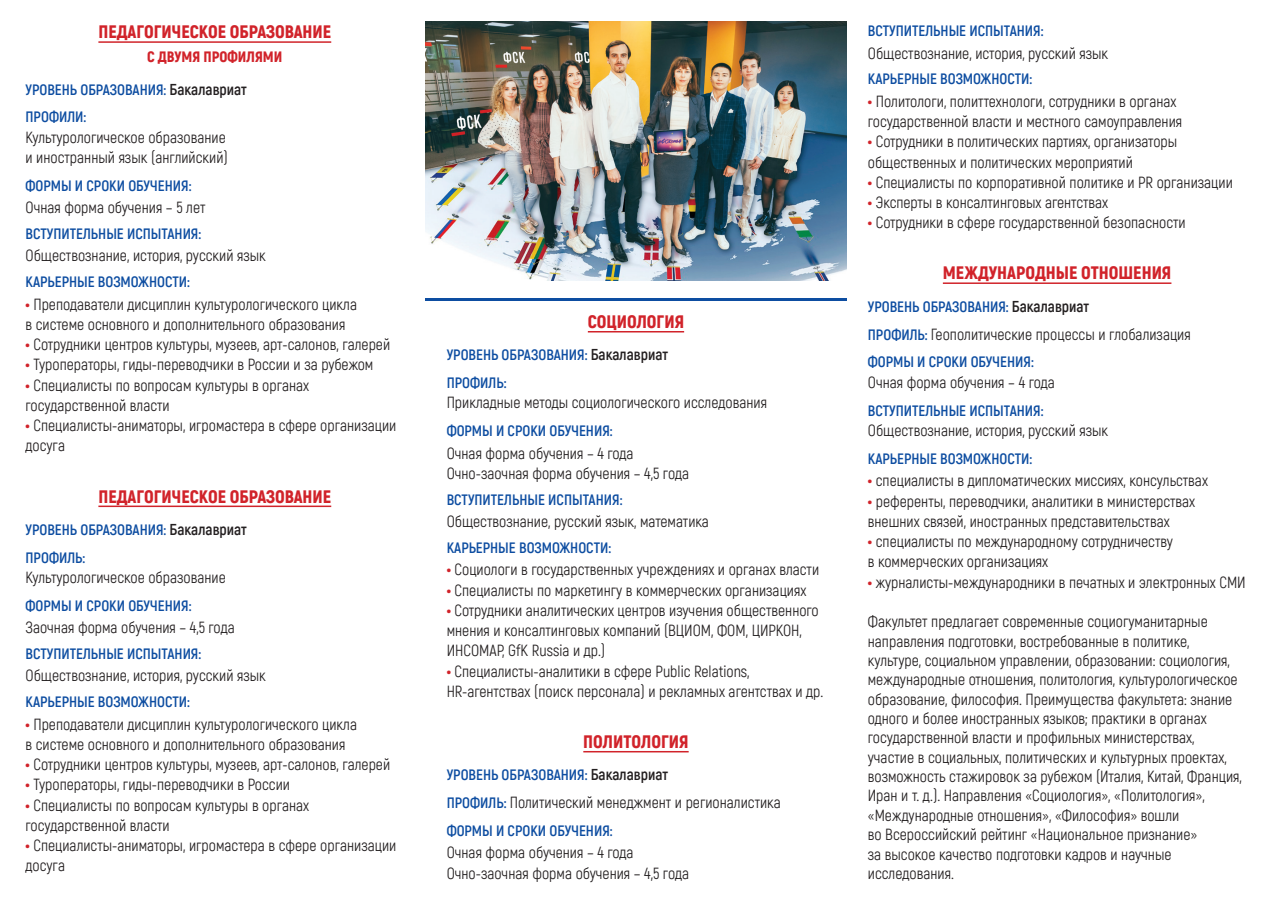
<style>
.page{position:relative;width:1272px;height:902px;background:#fff}
.page>*{position:absolute;margin:0;border:0;box-sizing:border-box;transform-origin:0 0}
.t1{font:900 18px "Akrobat";color:#d1232a}
.t2{font:15.75px/20.2px "Akrobat";color:#231f20}
.t3{font:700 15px/27.9px "Akrobat";color:#0d4da1}
.s1{font-weight:900;color:#d1232a}
.s2{font-size:15.75px;color:#231f20}
.s3{font-weight:900;font-size:18px;color:#d1232a}
.s4{font-weight:700;font-size:15px;color:#0d4da1}
</style>
<div class="page">
<hr style="left:942px;top:282px;width:229px;height:2px;background:#d1232a">
<hr style="left:98px;top:41px;width:233px;height:2px;background:#d1232a">
<hr style="left:98px;top:505px;width:233px;height:2px;background:#d1232a">
<hr style="left:588px;top:331px;width:96px;height:1px;background:#d1232a">
<hr style="left:583px;top:750px;width:105px;height:2px;background:#d1232a">
<img style="left:425px;top:21px;width:421px;height:260px">
<hr style="left:425px;top:298px;width:421px;height:2px;background:#0d4da1">
<p class="t1" style="left:98px;top:20px;width:234px">ПЕДАГОГИЧЕСКОЕ ОБРАЗОВАНИЕ</p>
<p class="t3" style="left:26px;top:41px;width:258px;line-height:32.1px;text-indent:122px"><span class="s1">С ДВУМЯ ПРОФИЛЯМИ<br></span>УРОВЕНЬ ОБРАЗОВАНИЯ: <span class="s2">Бакалавриат</span></p>
<p class="t3" style="left:26px;top:103px;width:62px">ПРОФИЛИ:</p>
<p class="t2" style="left:26px;top:127px;width:204px">Культурологическое образование и иностранный язык (английский)</p>
<p class="t3" style="left:26px;top:172px;width:167px">ФОРМЫ И СРОКИ ОБУЧЕНИЯ:</p>
<p class="t2" style="left:26px;top:198px;width:181px">Очная форма обучения – 5 лет</p>
<p class="t3" style="left:26px;top:220px;width:177px">ВСТУПИТЕЛЬНЫЕ ИСПЫТАНИЯ:</p>
<p class="t2" style="left:26px;top:246px;width:242px">Обществознание, история, русский язык</p>
<p class="t3" style="left:26px;top:268px;width:166px">КАРЬЕРНЫЕ ВОЗМОЖНОСТИ:</p>
<p class="t2" style="left:26px;top:294px;width:333px"><span class="s3">•</span> Преподаватели дисциплин культурологического цикла в системе основного и дополнительного образования</p>
<p class="t2" style="left:26px;top:334px;width:366px"><span class="s3">•</span> Сотрудники центров культуры, музеев, арт-салонов, галерей</p>
<p class="t2" style="left:26px;top:355px;width:349px"><span class="s3">•</span> Туроператоры, гиды-переводчики в России и за рубежом</p>
<p class="t2" style="left:26px;top:375px;width:285px"><span class="s3">•</span> Специалисты по вопросам культуры в органах государственной власти</p>
<p class="t2" style="left:26px;top:415px;width:372px"><span class="s3">•</span> Специалисты-аниматоры, игромастера в сфере организации досуга</p>
<p class="t1" style="left:98px;top:484px;width:234px">ПЕДАГОГИЧЕСКОЕ ОБРАЗОВАНИЕ</p>
<p class="t3" style="left:26px;top:515px;width:223px">УРОВЕНЬ ОБРАЗОВАНИЯ: <span class="s2">Бакалавриат<br></span>ПРОФИЛЬ:</p>
<p class="t2" style="left:26px;top:567px;width:202px">Культурологическое образование</p>
<p class="t3" style="left:26px;top:591px;width:167px">ФОРМЫ И СРОКИ ОБУЧЕНИЯ:</p>
<p class="t2" style="left:26px;top:617px;width:211px">Заочная форма обучения – 4,5 года</p>
<p class="t3" style="left:26px;top:639px;width:177px">ВСТУПИТЕЛЬНЫЕ ИСПЫТАНИЯ:</p>
<p class="t2" style="left:26px;top:665px;width:242px">Обществознание, история, русский язык</p>
<p class="t3" style="left:26px;top:688px;width:166px">КАРЬЕРНЫЕ ВОЗМОЖНОСТИ:</p>
<p class="t2" style="left:26px;top:714px;width:333px"><span class="s3">•</span> Преподаватели дисциплин культурологического цикла в системе основного и дополнительного образования</p>
<p class="t2" style="left:26px;top:754px;width:366px"><span class="s3">•</span> Сотрудники центров культуры, музеев, арт-салонов, галерей</p>
<p class="t2" style="left:26px;top:774px;width:266px"><span class="s3">•</span> Туроператоры, гиды-переводчики в России</p>
<p class="t2" style="left:26px;top:795px;width:285px"><span class="s3">•</span> Специалисты по вопросам культуры в органах государственной власти</p>
<p class="t2" style="left:26px;top:835px;width:372px"><span class="s3">•</span> Специалисты-аниматоры, игромастера в сфере организации досуга</p>
<p class="t1" style="left:588px;top:310px;width:98px">СОЦИОЛОГИЯ</p>
<p class="t3" style="left:446px;top:341px;width:223px">УРОВЕНЬ ОБРАЗОВАНИЯ: <span class="s2">Бакалавриат<br></span>ПРОФИЛЬ:</p>
<p class="t2" style="left:446px;top:392px;width:322px">Прикладные методы социологического исследования</p>
<p class="t3" style="left:446px;top:417px;width:167px">ФОРМЫ И СРОКИ ОБУЧЕНИЯ:</p>
<p class="t2" style="left:446px;top:443px;width:244px">Очная форма обучения – 4 года<br>Очно-заочная форма обучения – 4,5 года</p>
<p class="t3" style="left:446px;top:485px;width:177px">ВСТУПИТЕЛЬНЫЕ ИСПЫТАНИЯ:</p>
<p class="t2" style="left:446px;top:511px;width:264px">Обществознание, русский язык, математика</p>
<p class="t3" style="left:446px;top:533px;width:166px">КАРЬЕРНЫЕ ВОЗМОЖНОСТИ:</p>
<p class="t2" style="left:446px;top:559px;width:374px"><span class="s3">•</span> Социологи в государственных учреждениях и органах власти</p>
<p class="t2" style="left:446px;top:580px;width:361px"><span class="s3">•</span> Специалисты по маркетингу в коммерческих организациях</p>
<p class="t2" style="left:446px;top:600px;width:373px"><span class="s3">•</span> Сотрудники аналитических центров изучения общественного мнения и консалтинговых компаний (ВЦИОМ, ФОМ, ЦИРКОН,<br>ИНСОМАР, GfK Russia и др.)</p>
<p class="t2" style="left:446px;top:661px;width:378px"><span class="s3">•</span> Специалисты-аналитики в сфере Public Relations,<br>HR-агентствах (поиск персонала) и рекламных агентствах и др.</p>
<p class="t1" style="left:583px;top:730px;width:107px">ПОЛИТОЛОГИЯ</p>
<p class="t3" style="left:446px;top:760px;width:223px">УРОВЕНЬ ОБРАЗОВАНИЯ: <span class="s2">Бакалавриат</span></p>
<p class="t2" style="left:446px;top:792px;width:335px"><span class="s4">ПРОФИЛЬ:</span> Политический менеджмент и регионалистика</p>
<p class="t3" style="left:446px;top:816px;width:167px">ФОРМЫ И СРОКИ ОБУЧЕНИЯ:</p>
<p class="t2" style="left:446px;top:842px;width:244px">Очная форма обучения – 4 года<br>Очно-заочная форма обучения – 4,5 года</p>
<p class="t3" style="left:867px;top:17px;width:177px">ВСТУПИТЕЛЬНЫЕ ИСПЫТАНИЯ:</p>
<p class="t2" style="left:867px;top:43px;width:242px">Обществознание, история, русский язык</p>
<p class="t3" style="left:867px;top:65px;width:166px">КАРЬЕРНЫЕ ВОЗМОЖНОСТИ:</p>
<p class="t2" style="left:867px;top:91px;width:316px"><span class="s3">•</span> Политологи, политтехнологи, сотрудники в органах государственной власти и местного самоуправления</p>
<p class="t2" style="left:867px;top:132px;width:311px"><span class="s3">•</span> Сотрудники в политических партиях, организаторы общественных и политических мероприятий</p>
<p class="t2" style="left:867px;top:172px;width:366px"><span class="s3">•</span> Специалисты по корпоративной политике и PR организации</p>
<p class="t2" style="left:867px;top:192px;width:242px"><span class="s3">•</span> Эксперты в консалтинговых агентствах</p>
<p class="t2" style="left:867px;top:213px;width:319px"><span class="s3">•</span> Сотрудники в сфере государственной безопасности</p>
<p class="t1" style="left:942px;top:261px;width:230px">МЕЖДУНАРОДНЫЕ ОТНОШЕНИЯ</p>
<p class="t3" style="left:867px;top:292px;width:223px">УРОВЕНЬ ОБРАЗОВАНИЯ: <span class="s2">Бакалавриат</span></p>
<p class="t2" style="left:867px;top:324px;width:324px"><span class="s4">ПРОФИЛЬ:</span> Геополитические процессы и глобализация</p>
<p class="t3" style="left:867px;top:348px;width:167px">ФОРМЫ И СРОКИ ОБУЧЕНИЯ:</p>
<p class="t2" style="left:867px;top:372px;width:188px">Очная форма обучения – 4 года</p>
<p class="t3" style="left:867px;top:396px;width:177px">ВСТУПИТЕЛЬНЫЕ ИСПЫТАНИЯ:</p>
<p class="t2" style="left:867px;top:420px;width:242px">Обществознание, история, русский язык</p>
<p class="t3" style="left:867px;top:444px;width:166px">КАРЬЕРНЫЕ ВОЗМОЖНОСТИ:</p>
<p class="t2" style="left:867px;top:470px;width:341px"><span class="s3">•</span> специалисты в дипломатических миссиях, консульствах</p>
<p class="t2" style="left:867px;top:491px;width:329px"><span class="s3">•</span> референты, переводчики, аналитики в министерствах внешних связей, иностранных представительствах</p>
<p class="t2" style="left:867px;top:531px;width:307px"><span class="s3">•</span> специалисты по международному сотрудничеству в коммерческих организациях</p>
<p class="t2" style="left:867px;top:572px;width:379px"><span class="s3">•</span> журналисты-международники в печатных и электронных СМИ</p>
<p class="t2" style="left:867px;top:612px;width:375px;line-height:19.4px">Факультет предлагает современные социогуманитарные направления подготовки, востребованные в политике, культуре, социальном управлении, образовании: социология, международные отношения, политология, культурологическое образование, философия. Преимущества факультета: знание одного и более иностранных языков; практики в органах государственной власти и профильных министерствах, участие в социальных, политических и культурных проектах, возможность стажировок за рубежом (Италия, Китай, Франция, Иран и т. д.). Направления «Социология», «Политология», «Международные отношения», «Философия» вошли<br>во Всероссийский рейтинг «Национальное признание»<br>за высокое качество подготовки кадров и научные исследования.</p>
</div>
